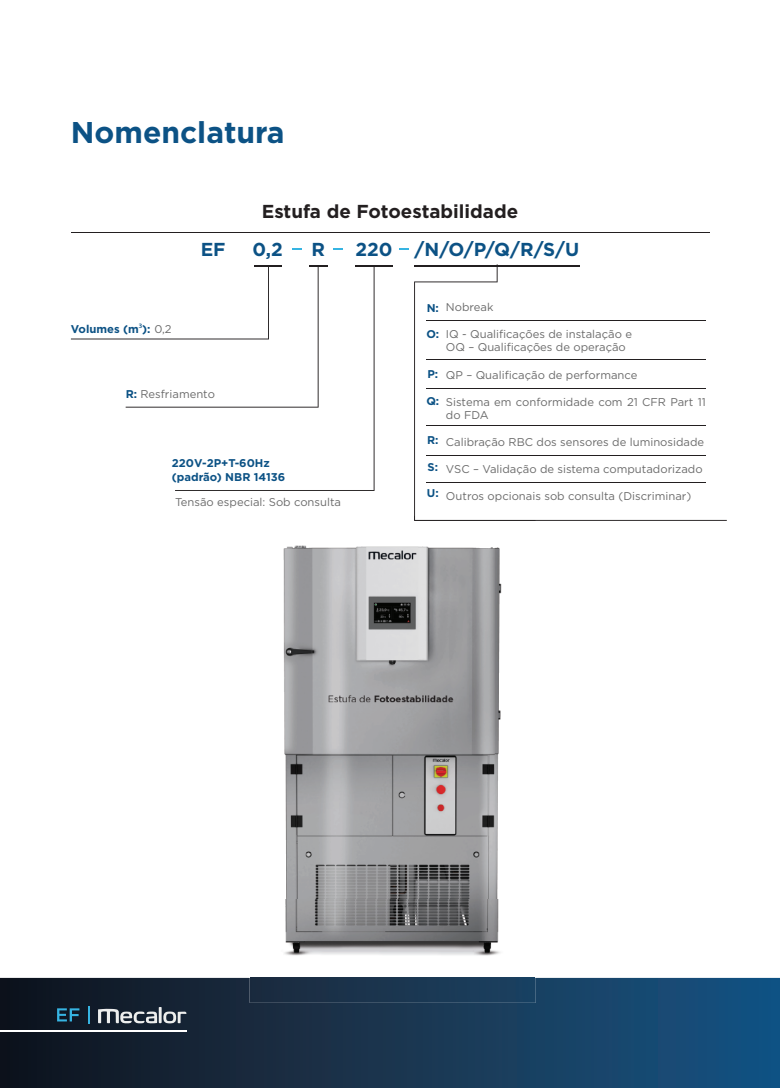
<style>
.page{position:relative;width:780px;height:1088px;background:#fff}
.page>*{position:absolute;margin:0;border:0;box-sizing:border-box;transform-origin:0 0}
.t1{font:700 30px "Gotham";color:#0c5285}
.t2{font:700 18.75px "Gotham";color:#231f20}
.t3{font:700 18.75px "Gotham";color:#0c5285}
.t4{font:11.25px/13.5px "Gotham";color:#6b6b6b}
.t5{font:700 11.25px/13.5px "Gotham";color:#0c5285}
.s1{font-family:"Myriad Pro";font-weight:400}
.s2{font-weight:400;color:#6b6b6b}
.s3{font-weight:700;color:#0c5285}
</style>
<div class="page">
<svg style="left:414px;top:264px;width:312px;height:257px"></svg>
<svg style="left:0;top:978px;width:780px;height:110px;background:#15344f"></svg>
<svg style="left:57px;top:1008px;width:22px;height:13px"></svg>
<svg style="left:88px;top:1006px;width:2px;height:18px"></svg>
<svg style="left:98px;top:1007px;width:88px;height:16px"></svg>
<hr style="left:0;top:1030px;width:186px;height:2px;background:#fff">
<svg style="left:292px;top:248px;width:10px;height:2px"></svg>
<hr style="left:355px;top:265px;width:37px;height:2px;background:#231f20">
<hr style="left:414px;top:265px;width:165px;height:2px;background:#231f20">
<svg style="left:333px;top:248px;width:10px;height:2px"></svg>
<svg style="left:399px;top:248px;width:10px;height:2px"></svg>
<hr style="left:426px;top:320px;width:279px;height:1px;background:#231f20">
<hr style="left:426px;top:359px;width:279px;height:1px;background:#231f20">
<hr style="left:426px;top:388px;width:279px;height:1px;background:#231f20">
<hr style="left:426px;top:425px;width:279px;height:1px;background:#231f20">
<hr style="left:426px;top:455px;width:279px;height:1px;background:#231f20">
<hr style="left:426px;top:482px;width:279px;height:1px;background:#231f20">
<svg style="left:71px;top:265px;width:256px;height:143px"></svg>
<svg style="left:175px;top:267px;width:199px;height:224px"></svg>
<hr style="left:71px;top:232px;width:638px;height:1px;background:#231f20">
<img style="left:283px;top:545px;width:211px;height:354px">
<img style="left:494px;top:547px;width:8px;height:352px">
<img style="left:414px;top:516px;width:121px;height:5px">
<img style="left:249px;top:899px;width:286px;height:104px">
<img style="left:250px;top:978px;width:284px;height:20px">
<h1 class="t1" style="left:71px;top:113px;width:215px">Nomenclatura</h1>
<h2 class="t2" style="left:262px;top:199px;width:258px">Estufa de Fotoestabilidade</h2>
<h2 class="t3" style="left:201px;top:236px;width:26px">EF</h2>
<h2 class="t3" style="left:252px;top:236px;width:32px">0,2</h2>
<h2 class="t3" style="left:311px;top:236px;width:15px">R</h2>
<h2 class="t3" style="left:355px;top:236px;width:225px">220 /N/O/P/Q/R/S/U</h2>
<p class="t5" style="left:71px;top:322px;width:102px">Volumes (m<span class="s1">³</span>): <span class="s2">0,2</span></p>
<p class="t4" style="left:126px;top:387px;width:91px"><span class="s3">R:</span> Resfriamento</p>
<p class="t5" style="left:172px;top:456px;width:115px">220V-2P+T-60Hz (padrão) NBR 14136</p>
<p class="t4" style="left:175px;top:495px;width:168px">Tensão especial: Sob consulta</p>
<p class="t4" style="left:446px;top:300px;width:49px">Nobreak</p>
<p class="t4" style="left:446px;top:327px;width:187px">IQ - Qualificações de instalação e<br>OQ – Qualificações de operação</p>
<p class="t4" style="left:446px;top:367px;width:193px">QP – Qualificação de performance</p>
<p class="t4" style="left:446px;top:394px;width:261px">Sistema em conformidade com 21 CFR Part 11 do FDA</p>
<p class="t4" style="left:446px;top:435px;width:260px">Calibração RBC dos sensores de luminosidade</p>
<p class="t4" style="left:446px;top:462px;width:258px">VSC – Validação de sistema computadorizado</p>
<p class="t4" style="left:446px;top:489px;width:247px">Outros opcionais sob consulta (Discriminar)</p>
<p class="t5" style="left:426px;top:301px;width:14px">N:</p>
<p class="t5" style="left:426px;top:327px;width:14px">O:</p>
<p class="t5" style="left:427px;top:367px;width:12px">P:</p>
<p class="t5" style="left:426px;top:394px;width:14px">Q:</p>
<p class="t5" style="left:427px;top:433px;width:13px">R:</p>
<p class="t5" style="left:427px;top:460px;width:12px">S:</p>
<p class="t5" style="left:427px;top:486px;width:13px">U:</p>
</div>
